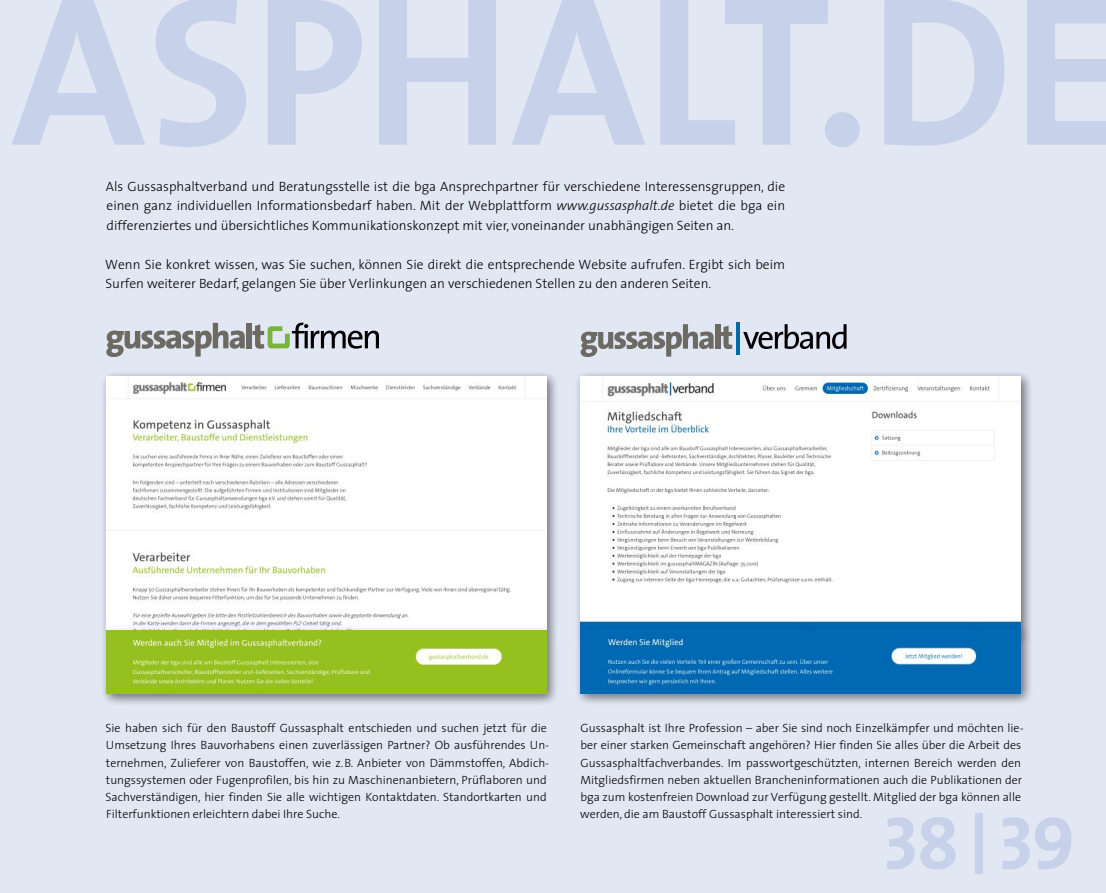
<style>
.page{position:relative;width:1106px;height:893px;background:#e2e7f4}
.page>*{position:absolute;margin:0;border:0;box-sizing:border-box;transform-origin:0 0}
.t1{font:75px "The Sans Bold Caps";color:#c7d1e9}
.t2{font:300 13.5px/19.5px "The Sans";color:#000;text-align:justify}
.t3{font:300 12px/17.2px "The Sans";color:#000}
.s1{font-style:italic}
.s2{font-size:60px}
</style>
<div class="page">
<svg style="left:12px;top:0;width:1094px;height:147px"></svg>
<svg style="left:106px;top:323px;width:139px;height:34px"></svg>
<div style="left:247px;top:323px;width:5px;height:25px;background:#6d6a63"></div>
<svg style="left:252px;top:323px;width:127px;height:26px"></svg>
<div style="left:100px;top:370px;width:459px;height:273px;background:#000;opacity:.3"></div>
<img style="left:106px;top:377px;width:440px;height:247px">
<div style="left:100px;top:624px;width:459px;height:82px;background:#000;opacity:.3"></div>
<svg style="left:580px;top:324px;width:133px;height:33px"></svg>
<div style="left:715px;top:324px;width:5px;height:25px;background:#6d6a63"></div>
<svg style="left:721px;top:326px;width:11px;height:23px"></svg>
<hr style="left:736px;top:323px;width:4px;height:32px;background:#0069a9">
<svg style="left:743px;top:324px;width:103px;height:25px"></svg>
<div style="left:574px;top:370px;width:459px;height:277px;background:#000;opacity:.3"></div>
<img style="left:580px;top:377px;width:440px;height:246px">
<div style="left:574px;top:623px;width:459px;height:83px;background:#000;opacity:.3"></div>
<img style="left:580px;top:629px;width:440px;height:64px">
<p class="t2" style="left:106px;top:176px;width:680px">Als Gussasphaltverband und Beratungsstelle ist die bga Ansprechpartner für verschiedene Interessensgruppen, die einen ganz individuellen Informationsbedarf haben. Mit der Webplattform <span class="s1">www.gussasphalt.de</span> bietet die bga ein differenziertes und übersichtliches Kommunikationskonzept mit vier, voneinander unabhängigen Seiten an.</p>
<p class="t2" style="left:105px;top:254px;width:681px">Wenn Sie konkret wissen, was Sie suchen, können Sie direkt die entsprechende Website aufrufen. Ergibt sich beim<br>Surfen weiterer Bedarf, gelangen Sie über Verlinkungen an verschiedenen Stellen zu den anderen Seiten.</p>
<p class="t3" style="left:105px;top:719px;width:445px">Sie haben sich für den Baustoff Gussasphalt entschieden und suchen jetzt für die Umsetzung Ihres Bauvorhabens einen zuverlässigen Partner? Ob ausführendes Un&shy;ternehmen, Zulieferer von Baustoffen, wie z.B. Anbieter von Dämmstoffen, Abdich&shy;tungssystemen oder Fugenprofilen, bis hin zu Maschinenanbietern, Prüflaboren und Sachverständigen, hier finden Sie alle wichtigen Kontaktdaten. Standortkarten und Filterfunktionen erleichtern dabei Ihre Suche.</p>
<p class="t3" style="left:580px;top:719px;width:445px">Gussasphalt ist Ihre Profession – aber Sie sind noch Einzelkämpfer und möchten lie&shy;ber einer starken Gemeinschaft angehören? Hier finden Sie alles über die Arbeit des Gussasphaltfachverbandes. Im passwortgeschützten, internen Bereich werden den Mitgliedsfirmen neben aktuellen Brancheninformationen auch die Publikationen der bga zum kostenfreien Download zur Verfügung gestellt. Mitglied der bga können alle werden, die am Baustoff Gussasphalt interessiert sind.</p>
<h1 class="t1" style="left:883px;top:780px;width:194px">38<span class="s2">|</span>39</h1>
</div>
